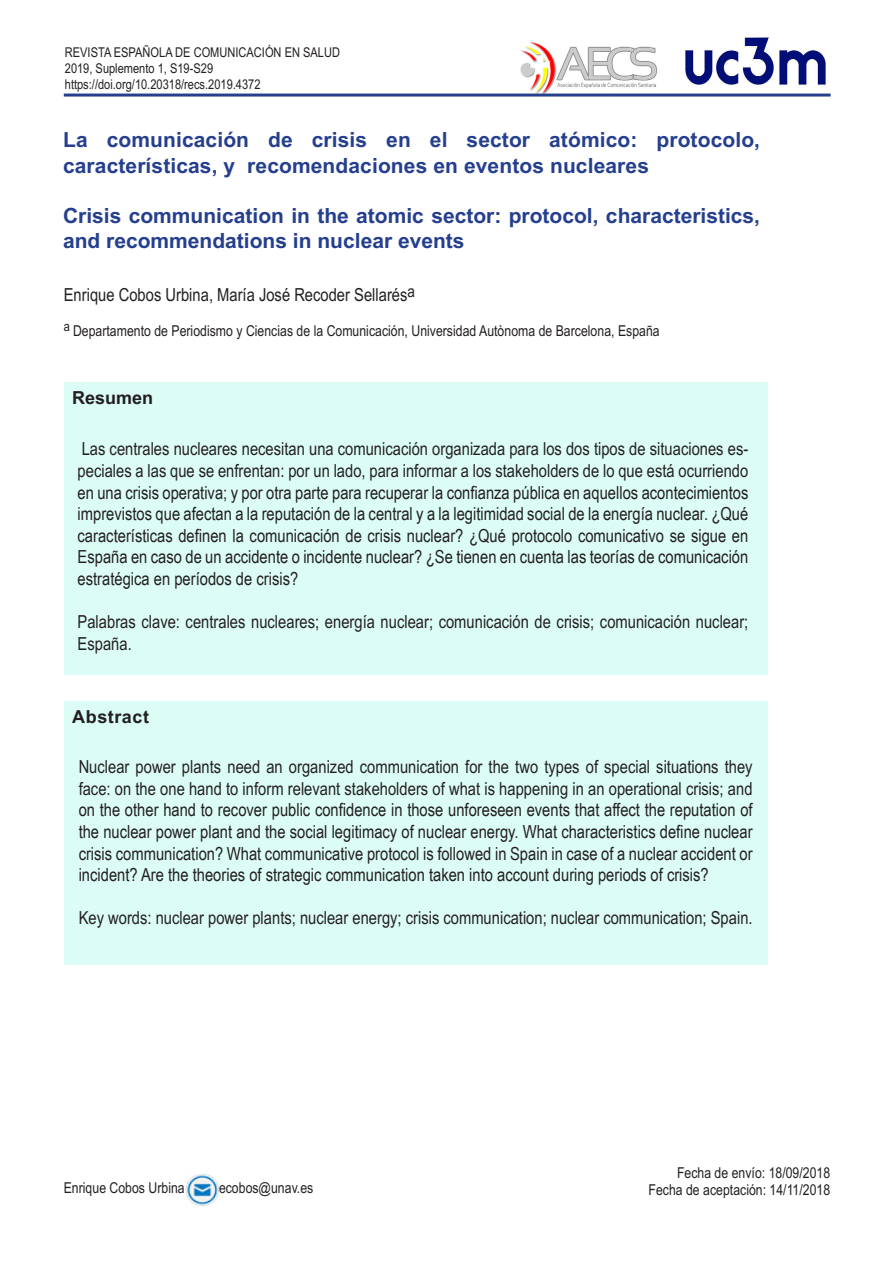
<style>
.page{position:relative;width:893px;height:1263px;background:#fff}
.page>*{position:absolute;margin:0;border:0;box-sizing:border-box;transform-origin:0 0}
.t1{font:21px/25.2px "Arial Bold MT2";letter-spacing:.005em;color:#253f8e}
.t2{font:18px/21.6px "Arial Narrow";color:#231f20;text-align:justify}
.t3{font:18px/21.6px "Arial Narrow 2";color:#231f20}
.t4{font:18px "Arial Bold MT2";letter-spacing:.03em;color:#231f20}
.t5{font:18px "Arial Bold MT2";color:#231f20}
.t6{font:15px "Arial Narrow 2";color:#231f20}
.t7{font:13.5px/16.2px "Arial Narrow 2";color:#231f20}
.s1{font-family:"Arial Narrow 2"}
</style>
<div class="page">
<img style="left:685px;top:37px;width:141px;height:49px">
<img style="left:519px;top:41px;width:139px;height:53px">
<hr style="left:64px;top:94px;width:767px;height:3px;background:#253f8e">
<div style="left:64px;top:382px;width:703px;height:292px;background:#dcfcf6"></div>
<div style="left:64px;top:702px;width:703px;height:263px;background:#dcfcf6"></div>
<img style="left:186px;top:1174px;width:33px;height:32px">
<p class="t7" style="left:65px;top:43px;width:277px">REVISTA ESPAÑOLA DE COMUNICACIÓN EN SALUD<br>2019, Suplemento 1, S19-S29 https://doi.org/10.20318/recs.2019.4372</p>
<p class="t1" style="left:63px;top:128px;width:698px">La comunicación de crisis en el sector atómico: protocolo, características, y recomendaciones en eventos nucleares</p>
<p class="t1" style="left:63px;top:204px;width:698px">Crisis communication in the atomic sector: protocol, characteristics, and recommendations in nuclear events</p>
<p class="t3" style="left:64px;top:283px;width:353px">Enrique Cobos Urbina, María José Recoder Sellarés<sup>a</sup></p>
<p class="t6" style="left:64px;top:319px;width:597px"><sup>a</sup> Departamento de Periodismo y Ciencias de la Comunicación, Universidad Autònoma de Barcelona, España</p>
<p class="t5" style="left:72px;top:385px;width:83px">Resumen</p>
<p class="t2" style="left:78px;top:437px;width:672px"><span class="s1">Las centrales nucleares necesitan una comunicación organizada para los dos tipos de situaciones es&shy;peciales a las que se enfrentan: por un lado, para informar a los stakeholders de lo que está ocurriendo </span>en una crisis operativa; y por otra parte para recuperar la confianza pública en aquellos acontecimientos imprevistos que afectan a la reputación de la central y a la legitimidad social de la energía nuclear. ¿Qué características definen la comunicación de crisis nuclear? ¿Qué protocolo comunicativo se sigue en España en caso de un accidente o incidente nuclear? ¿Se tienen en cuenta las teorías de comunicación estratégica en períodos de crisis?</p>
<p class="t3" style="left:78px;top:610px;width:672px">Palabras clave: centrales nucleares; energía nuclear; comunicación de crisis; comunicación nuclear;<br>España.</p>
<p class="t4" style="left:72px;top:705px;width:78px">Abstract</p>
<p class="t2" style="left:79px;top:755px;width:675px"><span class="s1">Nuclear power plants need an organized communication for the two types of special situations they face: on the one hand to inform relevant stakeholders of what is happening in an operational crisis; and </span>on the other hand to recover public confidence in those unforeseen events that affect the reputation of the nuclear power plant and the social legitimacy of nuclear energy. What characteristics define nuclear crisis communication? What communicative protocol is followed in Spain in case of a nuclear accident or incident? Are the theories of strategic communication taken into account during periods of crisis?</p>
<p class="t3" style="left:79px;top:907px;width:675px">Key words: nuclear power plants; nuclear energy; crisis communication; nuclear communication; Spain.</p>
<p class="t6" style="left:64px;top:1176px;width:123px">Enrique Cobos Urbina</p>
<p class="t6" style="left:219px;top:1176px;width:96px">ecobos@unav.es</p>
<p class="t6" style="left:677px;top:1162px;width:155px">Fecha de envío: 18/09/2018</p>
<p class="t6" style="left:648px;top:1178px;width:183px">Fecha de aceptación: 14/11/2018</p>
</div>
